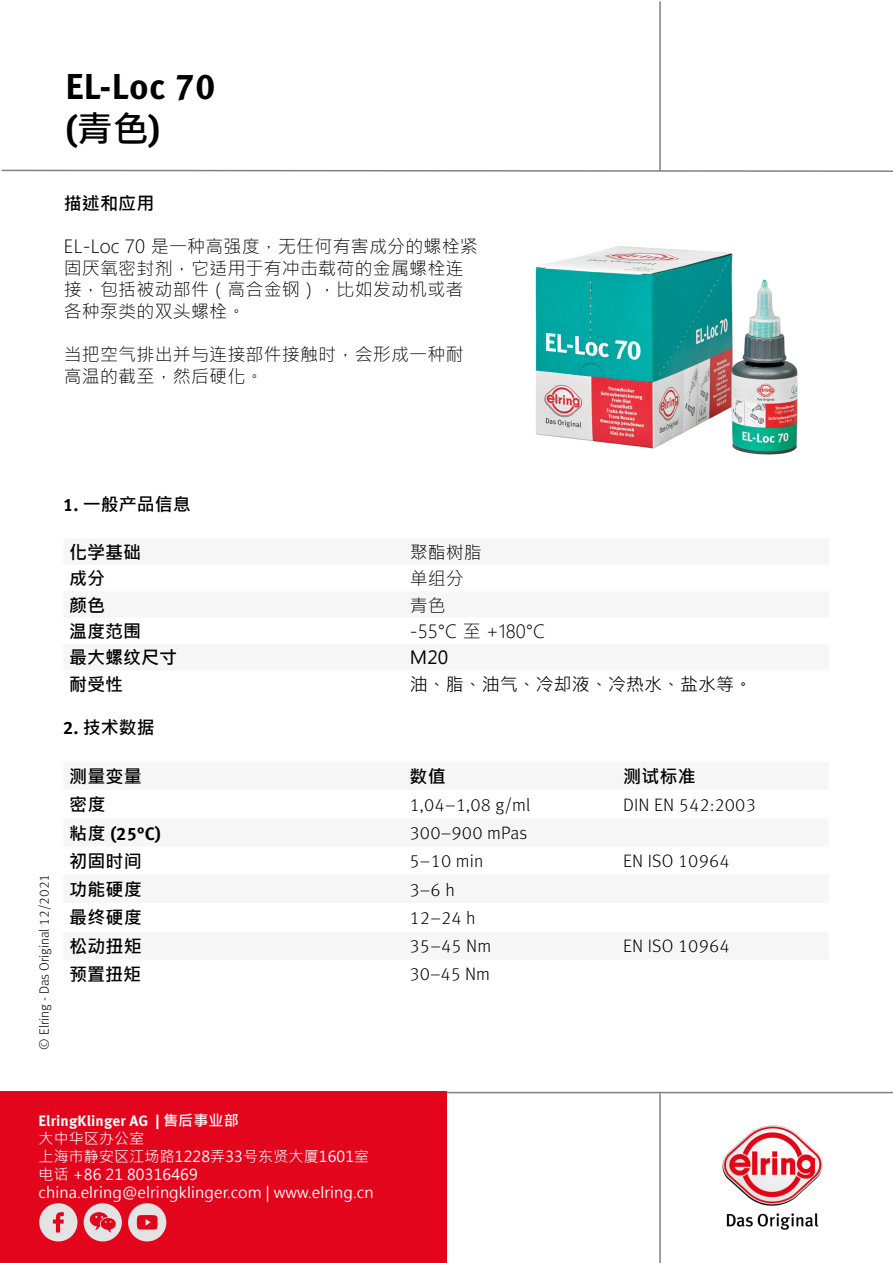
<style>
.page{position:relative;width:893px;height:1263px;background:#fff}
.page>*{position:absolute;margin:0;border:0;box-sizing:border-box;transform-origin:0 0}
.t1{font:700 36px/43.2px "Meta Pro";letter-spacing:.01em;color:#000}
.t2{font:300 18px/21.6px "Microsoft Jheng Hei";letter-spacing:.01em;color:#000}
.t3{font:300 18px "Meta Pro";letter-spacing:.01em;color:#000}
.t4{font:700 18px "Microsoft Jheng Hei";color:#000}
.t5{font:18px "Microsoft Jheng Hei";color:#000}
.t6{font:700 18px "Meta Pro";color:#000}
.t7{font:15px/18px "Microsoft Jheng Hei";letter-spacing:.01em;color:#fff}
.t8{font:700 15px "Meta Pro";letter-spacing:.01em;color:#fff}
.t9{font:300 13.5px "Meta Pro";color:#000}
.s1{font-family:"Microsoft Jheng Hei"}
.s2{font-family:"Meta Pro"}
</style>
<div class="page">
<hr style="left:659px;top:2px;width:2px;height:169px;background:#808080">
<svg style="left:1px;top:169px;width:892px;height:3px"></svg>
<hr style="left:659px;top:1093px;width:2px;height:170px;background:#808080">
<div style="left:0;top:1092px;width:446px;height:171px;background:#e3051b"></div>
<hr style="left:446px;top:1092px;width:447px;height:1px;background:#808080">
<img style="left:722px;top:1125px;width:100px;height:104px">
<svg style="left:39px;top:1203px;width:39px;height:38px"></svg>
<div style="left:39px;top:1203px;width:38px;height:38px;background:#e3e3e3;border-radius:50%"></div>
<svg style="left:53px;top:1212px;width:11px;height:20px"></svg>
<div style="left:84px;top:1203px;width:38px;height:38px;background:#e3e3e3;border-radius:50%"></div>
<svg style="left:90px;top:1212px;width:26px;height:20px"></svg>
<div style="left:128px;top:1203px;width:38px;height:38px;background:#e3e3e3;border-radius:50%"></div>
<svg style="left:137px;top:1215px;width:21px;height:14px"></svg>
<img style="left:535px;top:246px;width:263px;height:209px">
<h1 class="t1" style="left:65px;top:63px;width:152px">EL-Loc 70 (<span class="s1">青色</span>)</h1>
<p class="t4" style="left:64px;top:192px;width:92px">描述和应用</p>
<p class="t2" style="left:64px;top:236px;width:416px">EL-Loc 70 是一种高强度，无任何有害成分的螺栓紧固厌氧密封剂，它适用于有冲击载荷的金属螺栓连接，包括被动部件（高合金钢），比如发动机或者各种泵类的双头螺栓。</p>
<p class="t2" style="left:64px;top:344px;width:401px">当把空气排出并与连接部件接触时，会形成一种耐高温的截至，然后硬化。</p>
<p class="t9" style="left:34px;top:1049px;width:177px;rotate:-90deg">© Elring - Das Original 12/2021</p>
<p class="t4" style="left:63px;top:493px;width:129px"><span class="s2">1.</span> 一般产品信息</p>
<p class="t4" style="left:69px;top:541px;width:73px">化学基础</p>
<p class="t2" style="left:410px;top:541px;width:73px">聚酯树脂</p>
<p class="t4" style="left:69px;top:567px;width:37px">成分</p>
<p class="t2" style="left:410px;top:568px;width:55px">单组分</p>
<p class="t4" style="left:69px;top:594px;width:37px">颜色</p>
<p class="t2" style="left:410px;top:594px;width:37px">青色</p>
<p class="t4" style="left:69px;top:620px;width:73px">温度范围</p>
<p class="t2" style="left:410px;top:620px;width:137px">-55°C 至 +180°C</p>
<p class="t4" style="left:69px;top:646px;width:109px">最大螺纹尺寸</p>
<p class="t5" style="left:410px;top:646px;width:40px">M20</p>
<p class="t4" style="left:69px;top:673px;width:55px">耐受性</p>
<p class="t5" style="left:410px;top:673px;width:343px">油、脂、油气、冷却液、冷热水、盐水等。</p>
<p class="t4" style="left:63px;top:716px;width:93px"><span class="s2">2.</span> 技术数据</p>
<p class="t4" style="left:69px;top:765px;width:74px">测量变量</p>
<p class="t4" style="left:409px;top:765px;width:38px">数值</p>
<p class="t4" style="left:623px;top:765px;width:74px">测试标准</p>
<p class="t4" style="left:69px;top:793px;width:38px">密度</p>
<p class="t3" style="left:409px;top:792px;width:122px">1,04–1,08 g/ml</p>
<p class="t3" style="left:623px;top:792px;width:134px">DIN EN 542:2003</p>
<p class="t6" style="left:69px;top:819px;width:93px"><span class="s1">粘度</span> (25°C)</p>
<p class="t3" style="left:409px;top:820px;width:119px">300–900 mPas</p>
<p class="t4" style="left:69px;top:850px;width:74px">初固时间</p>
<p class="t3" style="left:409px;top:848px;width:75px">5–10 min</p>
<p class="t3" style="left:623px;top:848px;width:108px">EN ISO 10964</p>
<p class="t4" style="left:69px;top:878px;width:74px">功能硬度</p>
<p class="t3" style="left:409px;top:876px;width:47px">3–6 h</p>
<p class="t4" style="left:69px;top:906px;width:74px">最终硬度</p>
<p class="t3" style="left:409px;top:905px;width:68px">12–24 h</p>
<p class="t4" style="left:69px;top:935px;width:74px">松动扭矩</p>
<p class="t3" style="left:409px;top:933px;width:83px">35–45 Nm</p>
<p class="t3" style="left:623px;top:933px;width:108px">EN ISO 10964</p>
<p class="t4" style="left:69px;top:963px;width:73px">预置扭矩</p>
<p class="t3" style="left:409px;top:961px;width:82px">30–45 Nm</p>
<p class="t8" style="left:39px;top:1109px;width:202px">ElringKlinger AG | <span class="s1">售后事业部</span></p>
<p class="t7" style="left:39px;top:1130px;width:336px">大中华区办公室<br>上海市静安区江场路1228弄33号东贤大厦1601室电话 +86 21 80316469 china.elring@elringklinger.com | www.elring.cn</p>
</div>
